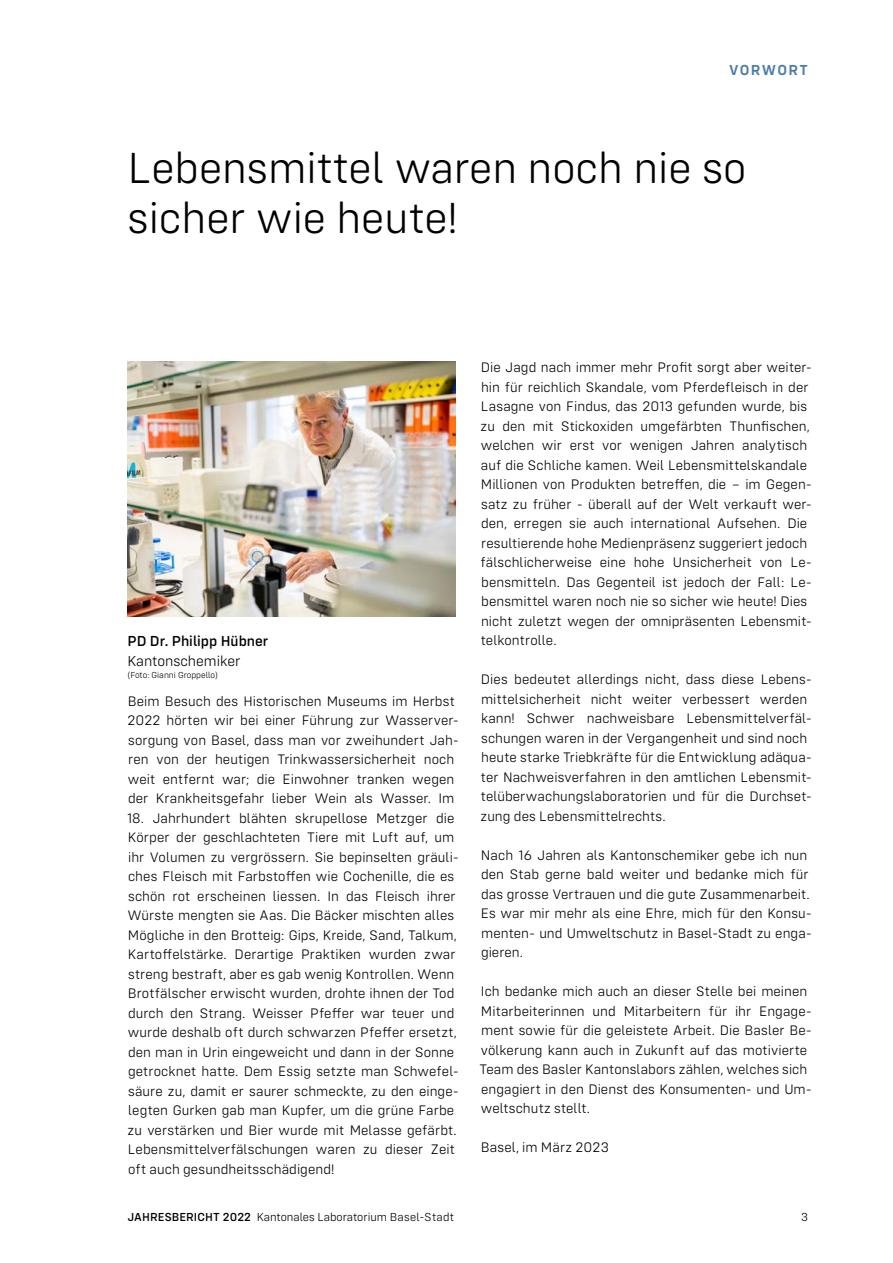
<style>
.page{position:relative;width:893px;height:1263px;background:#fff}
.page>*{position:absolute;margin:0;border:0;box-sizing:border-box;transform-origin:0 0}
.t1{font:300 45px/49.5px "Config Rounded";color:#000}
.t2{font:500 15px "Config Rounded";color:#000}
.t3{font:300 15px "Config Rounded";color:#000}
.t4{font:600 15px "Config Rounded";letter-spacing:.09em;color:#4b7ca7}
.t5{font:300 14.25px/19.5px "Config Rounded";letter-spacing:.005em;color:#000}
.t6{font:300 12px "Config Rounded";color:#000}
.t7{font:300 9px "Config Rounded";color:#000}
.s1{font-weight:500}
</style>
<div class="page">
<img style="left:128px;top:361px;width:327px;height:256px">
<p class="t4" style="left:729px;top:61px;width:80px">VORWORT</p>
<h1 class="t1" style="left:128px;top:144px;width:620px">Lebensmittel waren noch nie so sicher wie heute!</h1>
<p class="t2" style="left:128px;top:632px;width:142px">PD Dr. Philipp Hübner</p>
<p class="t3" style="left:128px;top:652px;width:115px">Kantonschemiker</p>
<p class="t7" style="left:128px;top:670px;width:92px">(Foto: Gianni Groppello)</p>
<p class="t5" style="left:127px;top:691px;width:333px">Beim Besuch des Historischen Museums im Herbst 2022 hörten wir bei einer Führung zur Wasserver&shy;sorgung von Basel, dass man vor zweihundert Jah&shy;ren von der heutigen Trinkwassersicherheit noch weit entfernt war; die Einwohner tranken wegen der Krankheitsgefahr lieber Wein als Wasser. Im</p>
<p class="t5" style="left:127px;top:808px;width:333px">18. Jahrhundert blähten skrupellose Metzger die Körper der geschlachteten Tiere mit Luft auf, um ihr Volumen zu vergrössern. Sie bepinselten gräuli&shy;ches Fleisch mit Farbstoffen wie Cochenille, die es schön rot erscheinen liessen. In das Fleisch ihrer Würste mengten sie Aas. Die Bäcker mischten alles Mögliche in den Brotteig: Gips, Kreide, Sand, Talkum, Kartoffelstärke. Derartige Praktiken wurden zwar streng bestraft, aber es gab wenig Kontrollen. Wenn Brotfälscher erwischt wurden, drohte ihnen der Tod durch den Strang. Weisser Pfeffer war teuer und wurde deshalb oft durch schwarzen Pfeffer ersetzt, den man in Urin eingeweicht und dann in der Sonne getrocknet hatte. Dem Essig setzte man Schwefel&shy;säure zu, damit er saurer schmeckte, zu den einge&shy;legten Gurken gab man Kupfer, um die grüne Farbe zu verstärken und Bier wurde mit Melasse gefärbt.<br>Lebensmittelverfälschungen waren zu dieser Zeit oft auch gesundheitsschädigend!</p>
<p class="t5" style="left:481px;top:358px;width:333px">Die Jagd nach immer mehr Profit sorgt aber weiter&shy;hin für reichlich Skandale, vom Pferdefleisch in der Lasagne von Findus, das 2013 gefunden wurde, bis zu den mit Stickoxiden umgefärbten Thunfischen, welchen wir erst vor wenigen Jahren analytisch auf die Schliche kamen. Weil Lebensmittelskandale Millionen von Produkten betreffen, die – im Gegen&shy;satz zu früher - überall auf der Welt verkauft wer&shy;den, erregen sie auch international Aufsehen. Die resultierende hohe Medienpräsenz suggeriert jedoch fälschlicherweise eine hohe Unsicherheit von Le&shy;bensmitteln. Das Gegenteil ist jedoch der Fall: Le&shy;bensmittel waren noch nie so sicher wie heute! Dies nicht zuletzt wegen der omnipräsenten Lebensmit&shy;telkontrolle.</p>
<p class="t5" style="left:481px;top:670px;width:333px">Dies bedeutet allerdings nicht, dass diese Lebens&shy;mittelsicherheit nicht weiter verbessert werden kann! Schwer nachweisbare Lebensmittelverfäl&shy;schungen waren in der Vergangenheit und sind noch heute starke Triebkräfte für die Entwicklung adäqua&shy;ter Nachweisverfahren in den amtlichen Lebensmit&shy;telüberwachungslaboratorien und für die Durchset&shy;zung des Lebensmittelrechts.</p>
<p class="t5" style="left:481px;top:845px;width:332px">Nach 16 Jahren als Kantonschemiker gebe ich nun den Stab gerne bald weiter und bedanke mich für das grosse Vertrauen und die gute Zusammenarbeit.<br>Es war mir mehr als eine Ehre, mich für den Konsu&shy;menten- und Umweltschutz in Basel-Stadt zu enga&shy;gieren.</p>
<p class="t5" style="left:480px;top:982px;width:334px">Ich bedanke mich auch an dieser Stelle bei meinen Mitarbeiterinnen und Mitarbeitern für ihr Engage&shy;ment sowie für die geleistete Arbeit. Die Basler Be&shy;völkerung kann auch in Zukunft auf das motivierte Team des Basler Kantonslabors zählen, welches sich engagiert in den Dienst des Konsumenten- und Um&shy;weltschutz stellt.</p>
<p class="t5" style="left:481px;top:1138px;width:130px">Basel, im März 2023</p>
<p class="t6" style="left:128px;top:1210px;width:328px"><span class="s1">JAHRESBERICHT 2022</span> Kantonales Laboratorium Basel-Stadt</p>
<p class="t6" style="left:801px;top:1210px;width:8px">3</p>
</div>
